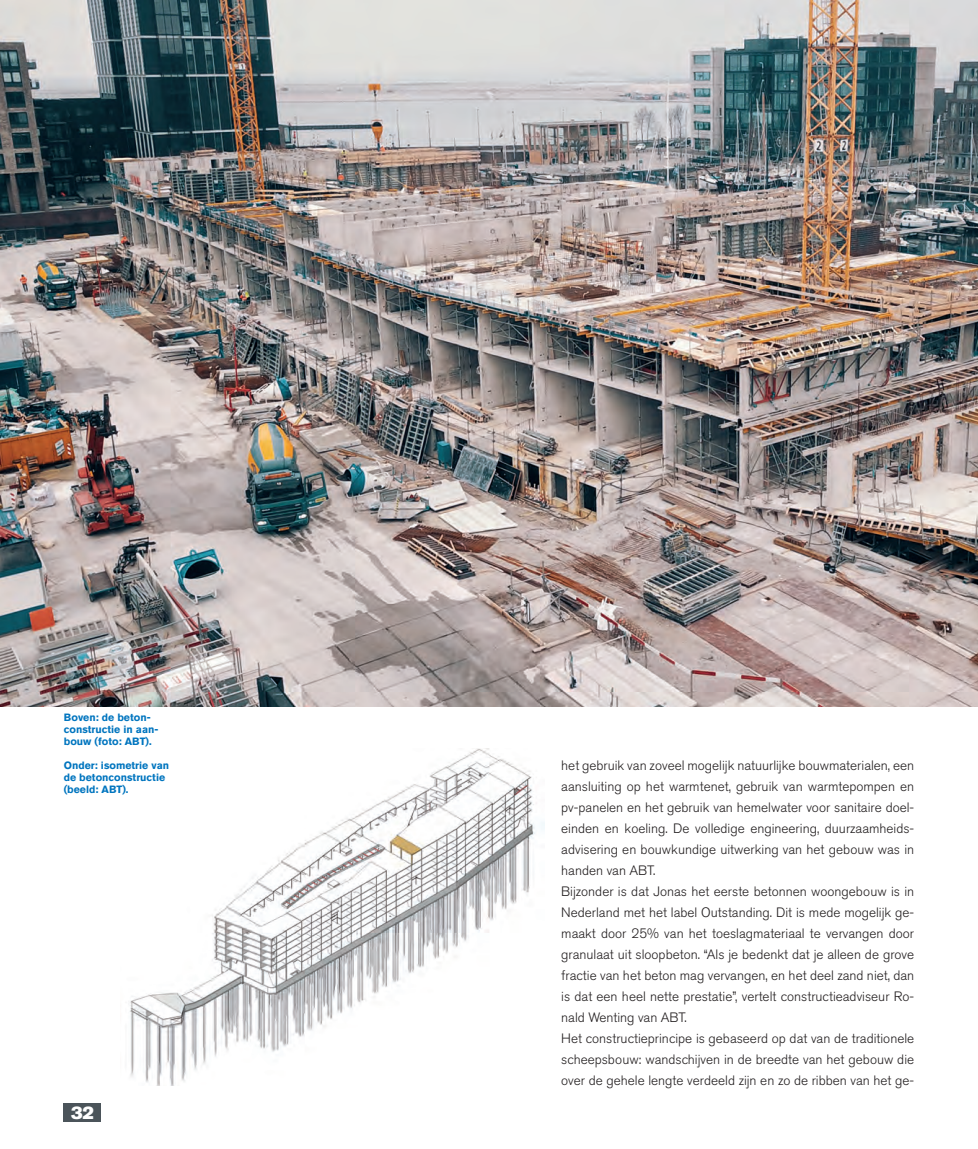
<style>
.page{position:relative;width:978px;height:1149px;background:#fff}
.page>*{position:absolute;margin:0;border:0;box-sizing:border-box;transform-origin:0 0}
.t1{font:18px "Akzidenz Grotesk BE Super";color:#fff}
.t2{font:300 13.5px/21px "Akzidenz Grotesk BE";color:#231f20}
.t3{font:700 10.5px/12px "Akzidenz Grotesk BE";color:#0075bf}
</style>
<div class="page">
<div style="left:64px;top:1102px;width:37px;height:18px;background:#4b545a"></div>
<img style="left:0;top:0;width:978px;height:706px">
<img style="left:130px;top:748px;width:414px;height:336px">
<p class="t3" style="left:64px;top:711px;width:96px">Boven: de beton&shy;constructie in aan&shy;bouw (foto: ABT).</p>
<p class="t3" style="left:64px;top:759px;width:107px">Onder: isometrie van de betonconstructie (beeld: ABT).</p>
<h1 class="t1" style="left:71px;top:1101px;width:24px">32</h1>
<p class="t2" style="left:561px;top:754px;width:354px">het gebruik van zoveel mogelijk natuurlijke bouwmaterialen, een aansluiting op het warmtenet, gebruik van warmtepompen en pv-panelen en het gebruik van hemelwater voor sanitaire doel&shy;einden en koeling. De volledige engineering, duurzaamheids&shy;advisering en bouwkundige uitwerking van het gebouw was in handen van ABT.<br>Bijzonder is dat Jonas het eerste betonnen woongebouw is in Nederland met het label Outstanding. Dit is mede mogelijk ge&shy;maakt door 25% van het toeslagmateriaal te vervangen door granulaat uit sloopbeton. “Als je bedenkt dat je alleen de grove fractie van het beton mag vervangen, en het deel zand niet, dan is dat een heel nette prestatie”, vertelt constructieadviseur Ro&shy;nald Wenting van ABT.<br>Het constructieprincipe is gebaseerd op dat van de traditionele scheepsbouw: wandschijven in de breedte van het gebouw die over de gehele lengte verdeeld zijn en zo de ribben van het ge-</p>
</div>
